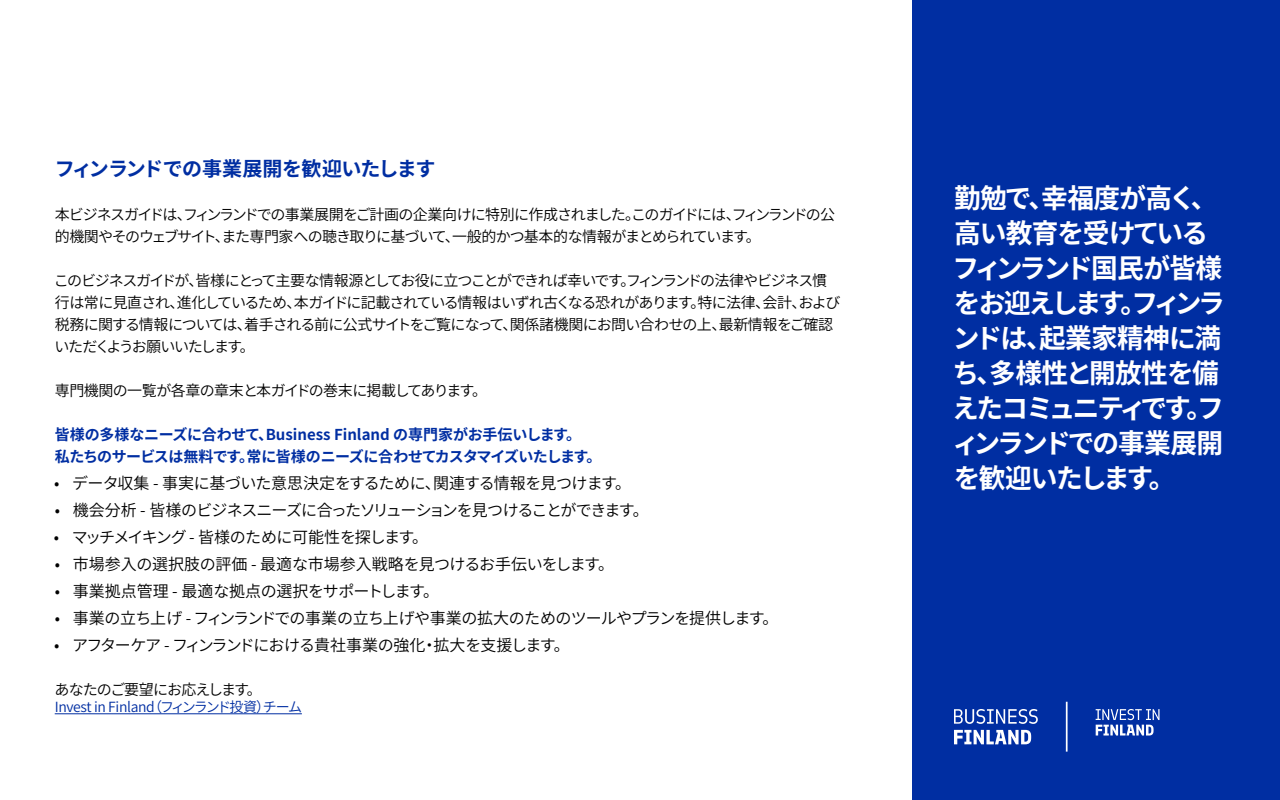
<style>
.page{position:relative;width:1280px;height:800px;background:#fff}
.page>*{position:absolute;margin:0;border:0;box-sizing:border-box;transform-origin:0 0}
.Tekstinosto{font:700 27px/35px "Source Han Sans JP";letter-spacing:-.065em;color:#fff}
.Johdanto-otsikko_H2{font:700 20px "Source Han Sans JP";letter-spacing:-.03em;color:#002ea2}
.t1{font:16px "Source Han Sans JP";letter-spacing:-.04em;color:#000}
.t2{font:16px "Source Han Sans JP";letter-spacing:-.07em;color:#000}
.t3{font:16px "Source Han Sans JP";letter-spacing:-.015em;color:#000}
.t4{font:16px "Source Han Sans JP";letter-spacing:-.065em;color:#000}
.Johdantoleipis{font:15px/22px "Source Han Sans JP";letter-spacing:-.07em;color:#000}
.Johdantoleipis-2{font:700 15px/22px "Source Han Sans JP";letter-spacing:-.015em;color:#002ea2}
.Johdantoleipis-3{font:15px "Source Han Sans JP";letter-spacing:-.045em;color:#000}
.Linkki{font:14px "Source Han Sans JP";letter-spacing:-.025em;color:#002ea2}
</style>
<div class="page">
<hr style="left:55px;top:713px;width:247px;height:1px;background:#002ea2">
<div style="left:912px;top:0;width:368px;height:800px;background:#002ea2"></div>
<svg style="left:954px;top:702px;width:206px;height:50px"></svg>
<p class="Johdanto-otsikko_H2" style="left:55px;top:157px;width:382px">フィンランドでの事業展開を歓迎いたします</p>
<p class="Johdantoleipis" style="left:55px;top:204px;width:782px">本ビジネスガイドは、フィンランドでの事業展開をご計画の企業向けに特別に作成されました。このガイドには、フィンランドの公的機関やそのウェブサイト、また専門家への聴き取りに基づいて、一般的かつ基本的な情報がまとめられています。</p>
<p class="Johdantoleipis" style="left:54px;top:270px;width:788px">このビジネスガイドが、皆様にとって主要な情報源としてお役に立つことができれば幸いです。フィンランドの法律やビジネス慣行は常に見直され、進化しているため、本ガイドに記載されている情報はいずれ古くなる恐れがあります。特に法律、会計、および税務に関する情報については、着手される前に公式サイトをご覧になって、関係諸機関にお問い合わせの上、最新情報をご確認いただくようお願いいたします。</p>
<p class="Johdantoleipis-3" style="left:55px;top:382px;width:434px">専門機関の一覧が各章の章末と本ガイドの巻末に掲載してあります。</p>
<p class="Johdantoleipis-2" style="left:55px;top:424px;width:548px">皆様の多様なニーズに合わせて、Business Finland の専門家がお手伝いします。<br>私たちのサービスは無料です。常に皆様のニーズに合わせてカスタマイズいたします。</p>
<p class="t1" style="left:54px;top:474px;width:578px">• データ収集 - 事実に基づいた意思決定をするために、関連する情報を見つけます。</p>
<p class="t2" style="left:55px;top:501px;width:596px">• 機会分析 - 皆様のビジネスニーズに合ったソリューションを見つけることができます。</p>
<p class="t2" style="left:54px;top:528px;width:376px">• マッチメイキング - 皆様のために可能性を探します。</p>
<p class="t3" style="left:55px;top:555px;width:561px">• 市場参入の選択肢の評価 - 最適な市場参入戦略を見つけるお手伝いをします。</p>
<p class="t3" style="left:55px;top:582px;width:386px">• 事業拠点管理 - 最適な拠点の選択をサポートします。</p>
<p class="t1" style="left:55px;top:609px;width:725px">• 事業の立ち上げ - フィンランドでの事業の立ち上げや事業の拡大のためのツールやプランを提供します。</p>
<p class="t4" style="left:54px;top:636px;width:517px">• アフターケア - フィンランドにおける貴社事業の強化・拡大を支援します。</p>
<p class="Johdantoleipis" style="left:55px;top:679px;width:209px">あなたのご要望にお応えします。</p>
<p class="Linkki" style="left:55px;top:699px;width:249px">Invest in Finland（フィンランド投資）チーム</p>
<p class="Tekstinosto" style="left:952px;top:181px;width:274px">勤勉で、幸福度が高く、高い教育を受けているフィンランド国民が皆様をお迎えします。フィンランドは、起業家精神に満ち、多様性と開放性を備えたコミュニティです。フィンランドでの事業展開を歓迎いたします。</p>
</div>
